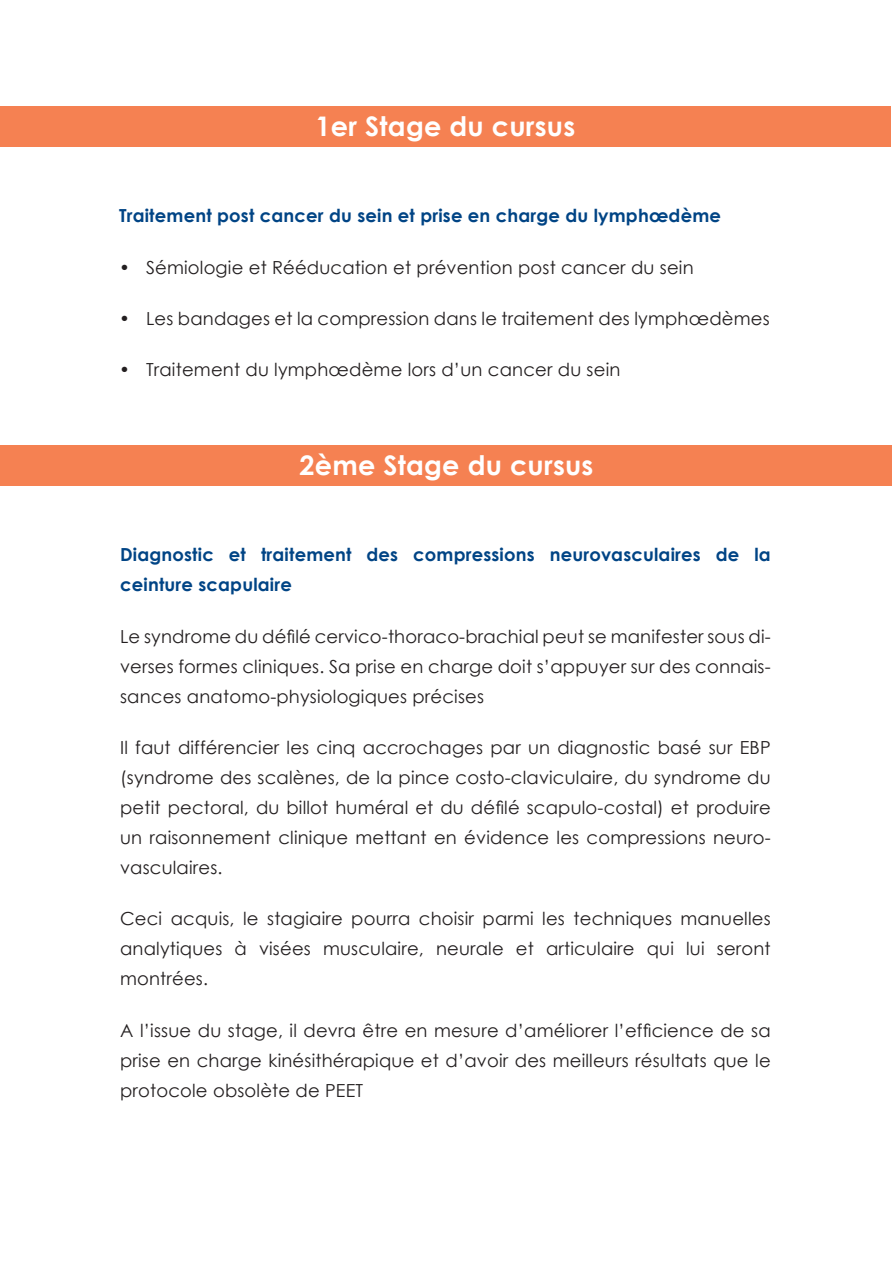
<style>
.page{position:relative;width:893px;height:1263px;background:#fff}
.page>*{position:absolute;margin:0;border:0;box-sizing:border-box;transform-origin:0 0}
.t1{font:700 27px "Century Gothic";letter-spacing:.01em;color:#fff}
.t2{font:18px/30px "Century Gothic";letter-spacing:.01em;color:#231f20;text-align:justify}
.t3{font:700 18px/30px "Century Gothic";letter-spacing:.01em;color:#004485}
</style>
<div class="page">
<div style="left:0;top:106px;width:891px;height:41px;background:#f58152"></div>
<div style="left:0;top:445px;width:892px;height:41px;background:#f58152"></div>
<p class="t1" style="left:316px;top:105px;width:261px">1er Stage du cursus</p>
<p class="t3" style="left:119px;top:200px;width:603px">Traitement post cancer du sein et prise en charge du lymphœdème</p>
<p class="t2" style="left:119px;top:252px;width:576px">• Sémiologie et Rééducation et prévention post cancer du sein</p>
<p class="t2" style="left:119px;top:303px;width:652px">• Les bandages et la compression dans le traitement des lymphœdèmes</p>
<p class="t2" style="left:119px;top:354px;width:503px">• Traitement du lymphœdème lors d’un cancer du sein</p>
<p class="t1" style="left:299px;top:444px;width:296px">2ème Stage du cursus</p>
<p class="t3" style="left:120px;top:539px;width:652px">Diagnostic et traitement des compressions neurovasculaires de la ceinture scapulaire</p>
<p class="t2" style="left:120px;top:621px;width:652px">Le syndrome du défilé cervico-thoraco-brachial peut se manifester sous di&shy;verses formes cliniques. Sa prise en charge doit s’appuyer sur des connais&shy;sances anatomo-physiologiques précises</p>
<p class="t2" style="left:120px;top:732px;width:652px">Il faut différencier les cinq accrochages par un diagnostic basé sur EBP (syndrome des scalènes, de la pince costo-claviculaire, du syndrome du petit pectoral, du billot huméral et du défilé scapulo-costal) et produire un raisonnement clinique mettant en évidence les compressions neuro&shy;vasculaires.</p>
<p class="t2" style="left:120px;top:903px;width:652px">Ceci acquis, le stagiaire pourra choisir parmi les techniques manuelles analytiques à visées musculaire, neurale et articulaire qui lui seront montrées.</p>
<p class="t2" style="left:120px;top:1015px;width:652px">A l’issue du stage, il devra être en mesure d’améliorer l’efficience de sa prise en charge kinésithérapique et d’avoir des meilleurs résultats que le protocole obsolète de PEET</p>
</div>
